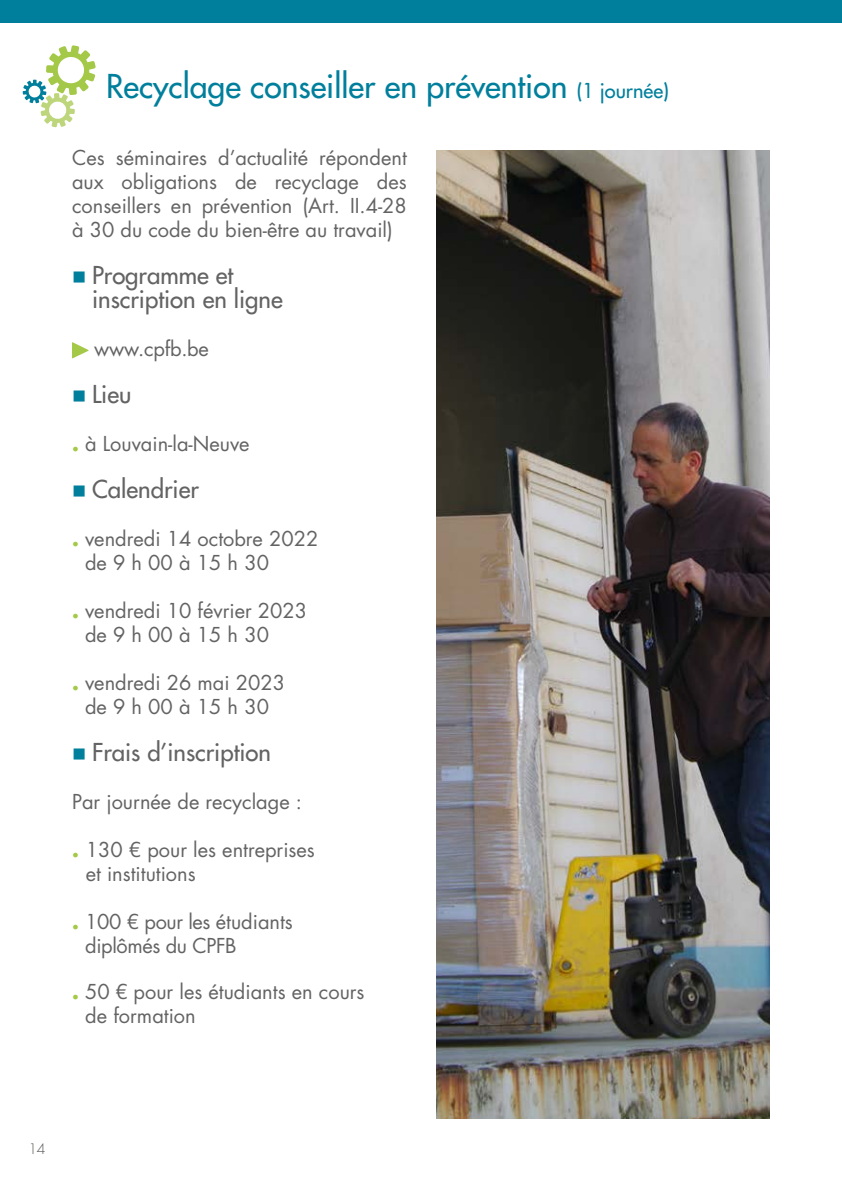
<style>
.page{position:relative;width:842px;height:1191px;background:#fff}
.page>*{position:absolute;margin:0;border:0;box-sizing:border-box;transform-origin:0 0}
.t1{font:500 32px "Futura Std";color:#007f9c}
.t2{font:500 24px/24px "Futura Std";color:#646363}
.t3{font:20px/24px "Futura Std";color:#646363}
.t4{font:20px/24px "Futura Std";letter-spacing:-.02em;color:#646363}
.t5{font:300 14px "Futura Std";color:#575756}
.s1{font-size:20px}
.s2{color:#007f9c}
.s3{font-weight:700;color:#a4c847}
</style>
<div class="page">
<div style="left:0;top:0;width:842px;height:23px;background:#007f9c"></div>
<svg style="left:72px;top:342px;width:17px;height:16px"></svg>
<svg style="left:23px;top:45px;width:73px;height:82px"></svg>
<img style="left:437px;top:150px;width:333px;height:969px">
<h1 class="t1" style="left:106px;top:67px;width:564px">Recyclage conseiller en prévention <span class="s1">(1 journée)</span></h1>
<p class="t3" style="left:72px;top:146px;width:336px;text-align:justify">Ces séminaires d’actualité répondent aux obligations de recyclage des conseillers en prévention (Art. II.4-28 à 30 du code du bien-être au travail)</p>
<p class="t2" style="left:92px;top:263px;width:192px;text-indent:-20px"><span class="s2">■</span> Programme et inscription en ligne</p>
<p class="t3" style="left:94px;top:337px;width:116px">www.cpfb.be</p>
<p class="t2" style="left:72px;top:382px;width:61px"><span class="s2">■</span> Lieu</p>
<p class="t3" style="left:72px;top:432px;width:179px"><span class="s3">.</span> à Louvain-la-Neuve</p>
<p class="t2" style="left:72px;top:477px;width:128px"><span class="s2">■</span> Calendrier</p>
<p class="t3" style="left:85px;top:526px;width:235px;text-indent:-13px"><span class="s3">.</span> vendredi 14 octobre 2022 de 9 h 00 à 15 h 30</p>
<p class="t3" style="left:85px;top:598px;width:224px;text-indent:-13px"><span class="s3">.</span> vendredi 10 février 2023 de 9 h 00 à 15 h 30</p>
<p class="t3" style="left:72px;top:670px;width:215px;text-align:center"><span class="s3">.</span> vendredi 26 mai 2023 de 9 h 00 à 15 h 30</p>
<p class="t2" style="left:72px;top:740px;width:201px"><span class="s2">■</span> Frais d’inscription</p>
<p class="t3" style="left:72px;top:789px;width:232px">Par journée de recyclage :</p>
<p class="t3" style="left:86px;top:837px;width:231px;text-indent:-14px"><span class="s3">.</span> 130 € pour les entreprises et institutions</p>
<p class="t4" style="left:85px;top:909px;width:209px;text-indent:-13px"><span class="s3">.</span> 100 € pour les étudiants diplômés du CPFB</p>
<p class="t3" style="left:85px;top:980px;width:281px;text-indent:-13px"><span class="s3">.</span> 50 € pour les étudiants en cours de formation</p>
<p class="t5" style="left:28px;top:1140px;width:19px">14</p>
</div>
